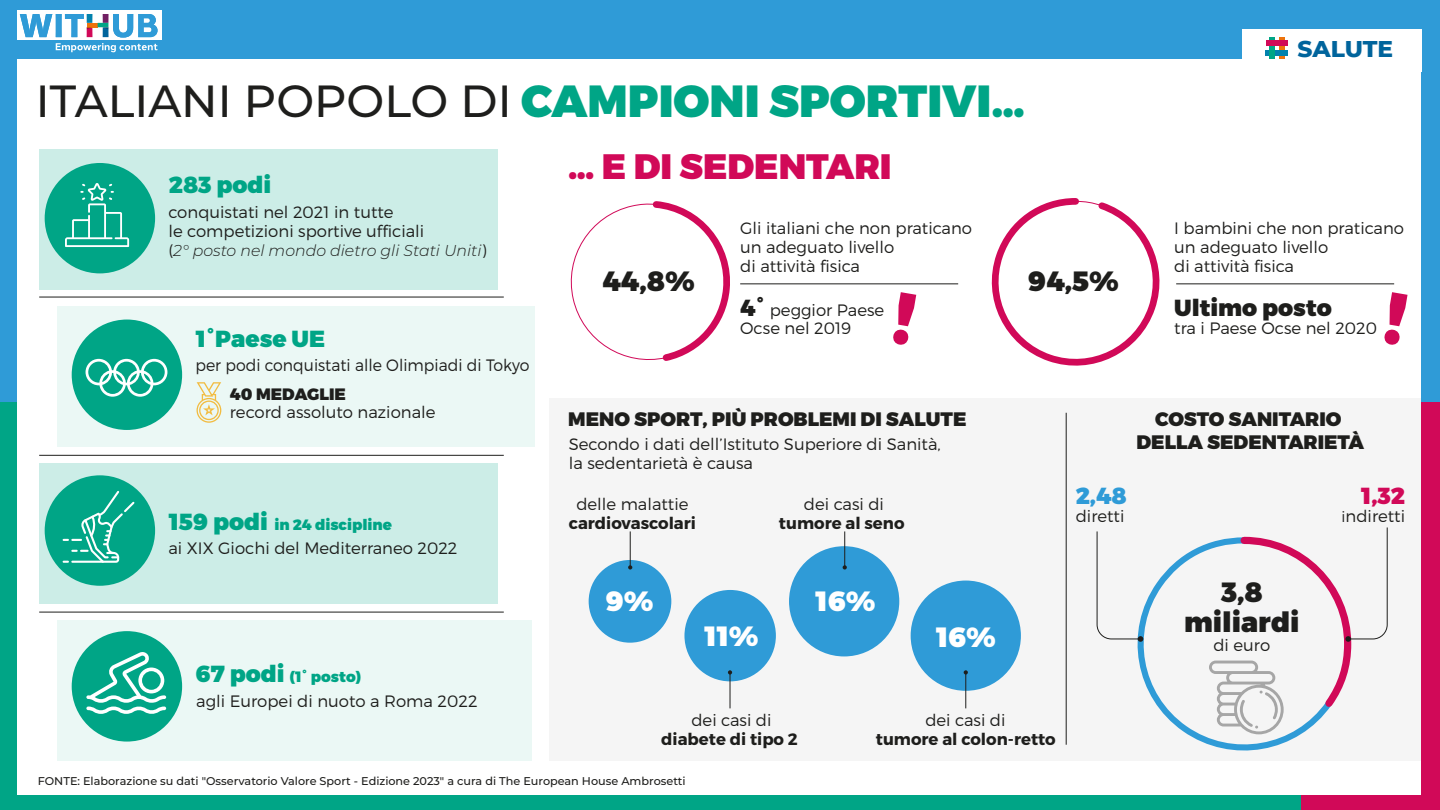
<style>
.page{position:relative;width:1440px;height:810px;background:#fff}
.page>*{position:absolute;margin:0;border:0;box-sizing:border-box;transform-origin:0 0}
.t1{font:900 45px "Montserrat";color:#00a586}
.t2{font:900 35.33px "Montserrat";color:#d10958}
.t3{font:900 27.83px/29.8px "Montserrat";color:#1e1e1c;text-align:center}
.t4{font:900 27.83px "Montserrat";color:#fff}
.t5{font:900 23.25px "Montserrat";color:#00a586}
.t6{font:900 23.25px "Montserrat";color:#1e1e1c}
.t7{font:800 23.25px "Montserrat";color:#00649c}
.t8{font:900 23.25px "Montserrat";color:#2f9bd7}
.t9{font:900 23.25px "Montserrat";color:#d10958}
.t10{font:900 19.5px/22.5px "Montserrat";color:#1e1e1c;text-align:center}
.t11{font:300 16.5px/18.8px "Montserrat";color:#1e1e1c}
.t12{font:700 16.5px "Montserrat";color:#1e1e1c}
.t13{font:300 16.5px "Montserrat";color:#1e1e1c;scale:.95 1}
.t14{font:900 16.5px "Montserrat";color:#1e1e1c}
.t15{font:italic 300 15.75px "Montserrat";color:#1e1e1c}
.t16{font:900 15px "Montserrat";color:#00a586}
.t17{font:500 11.25px "Montserrat";color:#1d1d1b}
.s1{font-weight:500;color:#1e1e1c}
.s2{font-style:normal}
.s3{font-size:23.25px}
.s4{font-weight:900;font-size:23.25px}
.s5{font-size:15px}
</style>
<div class="page">
<div style="left:0;top:0;width:1440px;height:809px;background:#2f9bd7"></div>
<div style="left:0;top:403px;width:1440px;height:407px;background:#00a586"></div>
<div style="left:1301px;top:403px;width:139px;height:407px;background:#d10958"></div>
<div style="left:17px;top:59px;width:1404px;height:736px;background:#fff"></div>
<div style="left:1242px;top:29px;width:179px;height:43px;background:#fff"></div>
<div style="left:17px;top:10px;width:144px;height:30px;background:#fff"></div>
<svg style="left:20px;top:14px;width:138px;height:38px"></svg>
<div style="left:1266px;top:50px;width:12px;height:6px;background:#0382ad"></div>
<div style="left:1269px;top:37px;width:6px;height:22px;background:#00a586"></div>
<div style="left:1280px;top:37px;width:5px;height:22px;background:#ed730c"></div>
<div style="left:1266px;top:40px;width:22px;height:6px;background:#d10958"></div>
<div style="left:1277px;top:50px;width:11px;height:6px;background:#0382ad"></div>
<div style="left:550px;top:398px;width:871px;height:363px;background:#f5f5f5"></div>
<hr style="left:1066px;top:413px;width:1px;height:332px;background:#1e1e1c">
<svg style="left:1137px;top:543px;width:164px;height:208px"></svg>
<svg style="left:1096px;top:531px;width:47px;height:111px"></svg>
<svg style="left:1209px;top:527px;width:179px;height:207px"></svg>
<div style="left:589px;top:560px;width:82px;height:83px;background:#2f9bd7;border-radius:50%"></div>
<div style="left:684px;top:590px;width:92px;height:91px;background:#2f9bd7;border-radius:50%"></div>
<div style="left:789px;top:546px;width:110px;height:110px;background:#2f9bd7;border-radius:50%"></div>
<div style="left:911px;top:581px;width:110px;height:110px;background:#2f9bd7;border-radius:50%"></div>
<hr style="left:39px;top:297px;width:465px;height:1px;background:#1e1e1c">
<div style="left:39px;top:149px;width:459px;height:141px;background:#ccede7"></div>
<div style="left:57px;top:306px;width:478px;height:141px;background:#ebf8f5"></div>
<div style="left:39px;top:463px;width:459px;height:141px;background:#ccede7"></div>
<div style="left:57px;top:620px;width:475px;height:141px;background:#ebf8f5"></div>
<div style="left:72px;top:631px;width:110px;height:111px;background:#00a586;border-radius:50%"></div>
<svg style="left:86px;top:652px;width:80px;height:62px"></svg>
<div style="left:45px;top:475px;width:110px;height:111px;background:#00a586;border-radius:50%"></div>
<div style="left:72px;top:320px;width:110px;height:110px;background:#00a586;border-radius:50%"></div>
<svg style="left:86px;top:359px;width:81px;height:38px"></svg>
<svg style="left:197px;top:382px;width:24px;height:41px"></svg>
<div style="left:45px;top:163px;width:110px;height:110px;background:#00a586;border-radius:50%"></div>
<svg style="left:65px;top:183px;width:64px;height:64px"></svg>
<hr style="left:39px;top:455px;width:465px;height:1px;background:#1e1e1c">
<hr style="left:39px;top:612px;width:465px;height:1px;background:#1e1e1c">
<hr style="left:630px;top:531px;width:1px;height:37px;background:#1e1e1c">
<svg style="left:628px;top:565px;width:4px;height:5px"></svg>
<hr style="left:730px;top:672px;width:1px;height:36px;background:#1e1e1c">
<svg style="left:728px;top:670px;width:4px;height:5px"></svg>
<hr style="left:966px;top:672px;width:1px;height:36px;background:#1e1e1c">
<svg style="left:964px;top:670px;width:4px;height:5px"></svg>
<hr style="left:844px;top:531px;width:1px;height:37px;background:#1e1e1c">
<svg style="left:843px;top:565px;width:4px;height:5px"></svg>
<svg style="left:893px;top:292px;width:23px;height:53px"></svg>
<hr style="left:740px;top:284px;width:218px;height:1px;background:#1e1e1c">
<svg style="left:1384px;top:292px;width:24px;height:53px"></svg>
<hr style="left:1176px;top:284px;width:218px;height:1px;background:#1e1e1c">
<svg style="left:570px;top:201px;width:160px;height:160px"></svg>
<svg style="left:991px;top:198px;width:169px;height:168px"></svg>
<svg style="left:64px;top:491px;width:71px;height:72px"></svg>
<h1 class="t1" style="left:36px;top:75px;width:991px"><span class="s1">ITALIANI POPOLO DI</span> CAMPIONI SPORTIVI…</h1>
<h3 class="t7" style="left:1297px;top:35px;width:97px">SALUTE</h3>
<h3 class="t5" style="left:169px;top:171px;width:104px">283 podi</h3>
<p class="t11" style="left:168px;top:204px;width:257px">conquistati nel 2021 in tutte<br>le competizioni sportive ufficiali</p>
<p class="t15" style="left:168px;top:244px;width:320px"><span class="s2">(</span>2° posto nel mondo dietro gli Stati Uniti<span class="s2">)</span></p>
<h3 class="t5" style="left:196px;top:325px;width:131px">1°Paese UE</h3>
<p class="t13" style="left:195px;top:359px;width:353px">per podi conquistati alle Olimpiadi di Tokyo</p>
<p class="t14" style="left:230px;top:384px;width:118px">40 MEDAGLIE</p>
<p class="t11" style="left:230px;top:404px;width:207px">record assoluto nazionale</p>
<p class="t16" style="left:169px;top:515px;width:225px"><span class="s3">159 podi</span> in 24 discipline</p>
<p class="t11" style="left:168px;top:540px;width:291px">ai XIX Giochi del Mediterraneo 2022</p>
<p class="t16" style="left:195px;top:668px;width:167px"><span class="s3">67 podi</span> (1° posto)</p>
<p class="t11" style="left:196px;top:693px;width:283px">agli Europei di nuoto a Roma 2022</p>
<h2 class="t2" style="left:568px;top:146px;width:325px">… E DI SEDENTARI</h2>
<p class="t11" style="left:740px;top:220px;width:233px">Gli italiani che non praticano un adeguato livello<br>di attività fisica</p>
<p class="t11" style="left:740px;top:302px;width:146px"><span class="s4">4°</span> peggior Paese<br>Ocse nel 2019</p>
<h3 class="t3" style="left:602px;top:266px;width:94px">44,8%</h3>
<h3 class="t3" style="left:1028px;top:266px;width:92px">94,5%</h3>
<p class="t11" style="left:1174px;top:220px;width:231px">I bambini che non praticano un adeguato livello<br>di attività fisica</p>
<h3 class="t6" style="left:1174px;top:294px;width:159px">Ultimo posto</h3>
<p class="t11" style="left:1174px;top:321px;width:204px">tra i Paese Ocse nel 2020</p>
<p class="t10" style="left:568px;top:408px;width:400px">MENO SPORT, PIÙ PROBLEMI DI SALUTE</p>
<p class="t11" style="left:569px;top:436px;width:374px">Secondo i dati dell’Istituto Superiore di Sanità, la sedentarietà è causa</p>
<p class="t11" style="left:576px;top:496px;width:114px">delle malattie</p>
<p class="t12" style="left:569px;top:516px;width:129px">cardiovascolari</p>
<p class="t11" style="left:804px;top:496px;width:82px">dei casi di</p>
<p class="t12" style="left:779px;top:516px;width:127px">tumore al seno</p>
<h3 class="t4" style="left:606px;top:585px;width:49px">9%</h3>
<h3 class="t4" style="left:705px;top:620px;width:55px">11%</h3>
<h3 class="t4" style="left:816px;top:585px;width:61px">16%</h3>
<h3 class="t4" style="left:936px;top:621px;width:61px">16%</h3>
<p class="t10" style="left:1137px;top:408px;width:229px">COSTO SANITARIO<br>DELLA SEDENTARIETÀ</p>
<h3 class="t8" style="left:1076px;top:482px;width:53px">2,48</h3>
<p class="t11" style="left:1076px;top:508px;width:50px">diretti</p>
<h3 class="t9" style="left:1361px;top:482px;width:45px">1,32</h3>
<p class="t11" style="left:1342px;top:508px;width:65px"><span class="s5">i</span>ndiretti</p>
<h3 class="t3" style="left:1184px;top:577px;width:117px">3,8 miliardi</h3>
<p class="t11" style="left:1213px;top:637px;width:58px">di euro</p>
<p class="t11" style="left:691px;top:712px;width:82px">dei casi di</p>
<p class="t12" style="left:661px;top:732px;width:138px">diabete di tipo 2</p>
<p class="t11" style="left:925px;top:712px;width:82px">dei casi di</p>
<p class="t12" style="left:876px;top:732px;width:181px">tumore al colon-retto</p>
<p class="t17" style="left:38px;top:777px;width:649px">FONTE: Elaborazione su dati "Osservatorio Valore Sport - Edizione 2023" a cura di The European House Ambrosetti</p>
</div>
